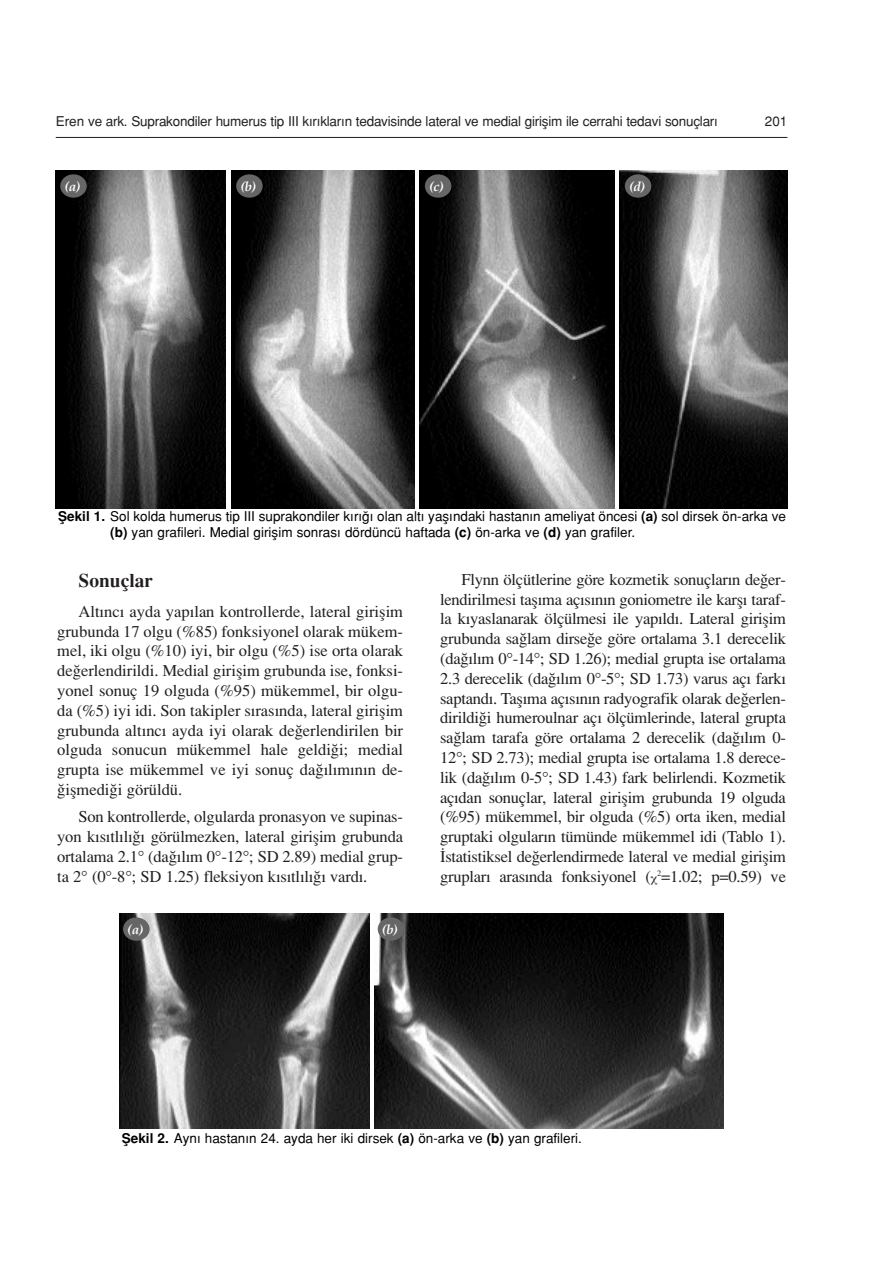
<style>
.page{position:relative;width:893px;height:1263px;background:#fff}
.page>*{position:absolute;margin:0;border:0;box-sizing:border-box;transform-origin:0 0}
.t1{font:19.5px "Times Turk B";color:#231f20}
.t2{font:16.5px/19.8px "Times Turk";letter-spacing:-.01em;color:#231f20;text-align:justify}
.t3{font:13.5px/16.6px "Helvetica Turk";color:#000}
.t4{font:13.5px "Helvetica Turk";letter-spacing:-.015em;color:#231f20}
.t5{font:13.5px "Palatino Turk BI";color:#fff}
.s1{font-family:"Helvetica Turk B"}
</style>
<div class="page">
<hr style="left:56px;top:137px;width:731px;height:1px;background:#231f20">
<img style="left:56px;top:170px;width:169px;height:339px">
<img style="left:231px;top:170px;width:183px;height:339px">
<img style="left:420px;top:170px;width:194px;height:339px">
<img style="left:619px;top:170px;width:168px;height:339px">
<div style="left:60px;top:174px;width:27px;height:24px;background:#666;border-radius:50%"></div>
<div style="left:236px;top:174px;width:27px;height:24px;background:#666;border-radius:50%"></div>
<div style="left:425px;top:174px;width:26px;height:24px;background:#666;border-radius:50%"></div>
<div style="left:624px;top:174px;width:27px;height:24px;background:#666;border-radius:50%"></div>
<img style="left:119px;top:914px;width:251px;height:214px">
<img style="left:375px;top:914px;width:348px;height:214px">
<div style="left:123px;top:917px;width:27px;height:24px;background:#666;border-radius:50%"></div>
<div style="left:378px;top:917px;width:26px;height:24px;background:#666;border-radius:50%"></div>
<p class="t4" style="left:56px;top:116px;width:663px">Eren ve ark. Suprakondiler humerus tip III k›r›klar›n tedavisinde lateral ve medial giriflim ile cerrahi tedavi sonuçlar›</p>
<p class="t4" style="left:765px;top:116px;width:24px">201</p>
<p class="t5" style="left:64px;top:181px;width:18px">(a)</p>
<p class="t5" style="left:240px;top:181px;width:17px">(b)</p>
<p class="t5" style="left:429px;top:181px;width:16px">(c)</p>
<p class="t5" style="left:629px;top:181px;width:18px">(d)</p>
<p class="t3" style="left:110px;top:509px;width:677px;text-indent:-52px"><span class="s1">fiekil 1.</span> Sol kolda humerus tip III suprakondiler k›r›¤› olan alt› yafl›ndaki hastan›n ameliyat öncesi <span class="s1">(a)</span> sol dirsek ön-arka ve <span class="s1">(b)</span> yan grafileri. Medial giriflim sonras› dördüncü haftada <span class="s1">(c)</span> ön-arka ve <span class="s1">(d)</span> yan grafiler.</p>
<p class="t1" style="left:78px;top:574px;width:76px">Sonuçlar</p>
<p class="t2" style="left:57px;top:603px;width:347px;text-indent:21px">Alt›nc› ayda yap›lan kontrollerde, lateral giriflim grubunda 17 olgu (%85) fonksiyonel olarak mükem&shy;mel, iki olgu (%10) iyi, bir olgu (%5) ise orta olarak de¤erlendirildi. Medial giriflim grubunda ise, fonksi&shy;yonel sonuç 19 olguda (%95) mükemmel, bir olgu&shy;da (%5) iyi idi. Son takipler s›ras›nda, lateral giriflim grubunda alt›nc› ayda iyi olarak de¤erlendirilen bir olguda sonucun mükemmel hale geldi¤i; medial grupta ise mükemmel ve iyi sonuç da¤›l›m›n›n de-¤iflmedi¤i görüldü.</p>
<p class="t2" style="left:57px;top:809px;width:347px;text-indent:21px">Son kontrollerde, olgularda pronasyon ve supinas&shy;yon k›s›tl›l›¤› görülmezken, lateral giriflim grubunda ortalama 2.1° (da¤›l›m 0°-12°; SD 2.89) medial grup&shy;ta 2° (0°-8°; SD 1.25) fleksiyon k›s›tl›l›¤› vard›.</p>
<p class="t5" style="left:127px;top:924px;width:18px">(a)</p>
<p class="t5" style="left:382px;top:924px;width:17px">(b)</p>
<p class="t2" style="left:440px;top:571px;width:347px;text-indent:21px">Flynn ölçütlerine göre kozmetik sonuçlar›n de¤er&shy;lendirilmesi tafl›ma aç›s›n›n goniometre ile karfl› taraf&shy;la k›yaslanarak ölçülmesi ile yap›ld›. Lateral giriflim grubunda sa¤lam dirse¤e göre ortalama 3.1 derecelik (da¤›l›m 0°-14°; SD 1.26); medial grupta ise ortalama 2.3 derecelik (da¤›l›m 0°-5°; SD 1.73) varus aç› fark› saptand›. Tafl›ma aç›s›n›n radyografik olarak de¤erlen&shy;dirildi¤i humeroulnar aç› ölçümlerinde, lateral grupta sa¤lam tarafa göre ortalama 2 derecelik (da¤›l›m 0- 12°; SD 2.73); medial grupta ise ortalama 1.8 derece&shy;lik (da¤›l›m 0-5°; SD 1.43) fark belirlendi. Kozmetik aç›dan sonuçlar, lateral giriflim grubunda 19 olguda (%95) mükemmel, bir olguda (%5) orta iken, medial gruptaki olgular›n tümünde mükemmel idi (Tablo 1). ‹statistiksel de¤erlendirmede lateral ve medial giriflim gruplar› aras›nda fonksiyonel ( <sup>2</sup>=1.02; p=0.59) ve</p>
<p class="t3" style="left:122px;top:1131px;width:461px"><span class="s1">fiekil 2.</span> Ayn› hastan›n 24. ayda her iki dirsek <span class="s1">(a)</span> ön-arka ve <span class="s1">(b)</span> yan grafileri.</p>
</div>
